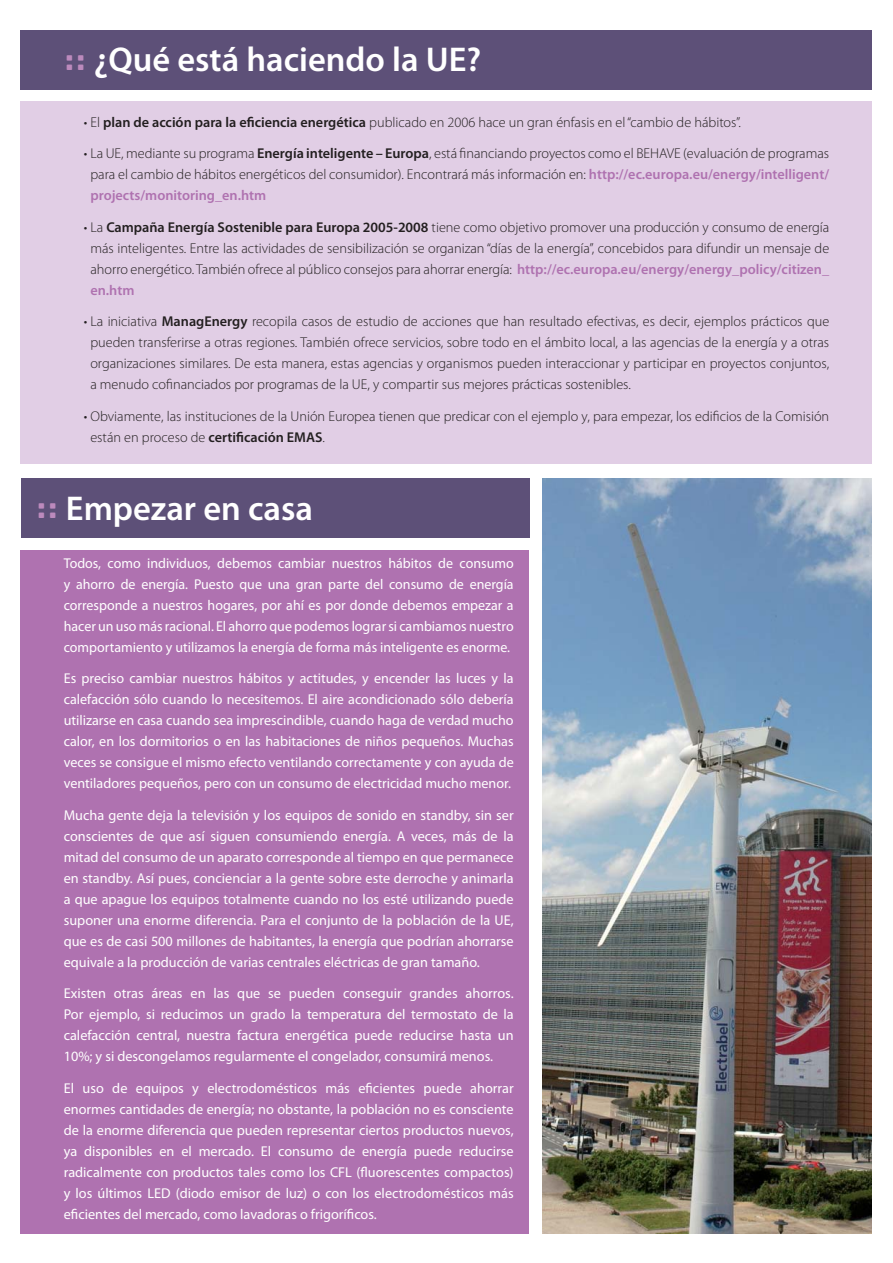
<style>
.page{position:relative;width:893px;height:1263px;background:#fff}
.page>*{position:absolute;margin:0;border:0;box-sizing:border-box;transform-origin:0 0}
.t1{font:600 34.5px "Myriad Pro";color:#fff}
.t2{font:14.25px/21px "Myriad Pro";color:#fff;text-align:justify}
.t3{font:300 14.25px/21px "Myriad Pro";color:#231f20;text-align:justify}
.s1{font-family:"Fortis S Si";font-weight:400;color:#bc8abd}
.s2{font-weight:600}
.s3{font-weight:600;color:#af72b0}
</style>
<div class="page">
<div style="left:21px;top:550px;width:508px;height:683px;background:#af72b0"></div>
<div style="left:21px;top:478px;width:508px;height:60px;background:#5d5078"></div>
<div style="left:21px;top:30px;width:851px;height:59px;background:#5d5078"></div>
<div style="left:20px;top:102px;width:852px;height:362px;background:#e1cee5"></div>
<img style="left:542px;top:478px;width:330px;height:755px">
<h1 class="t1" style="left:64px;top:46px;width:419px"><span class="s1">::</span> ¿Qué está haciendo la UE?</h1>
<p class="t3" style="left:84px;top:112px;width:659px">• El <span class="s2">plan de acción para la eficiencia energética</span> publicado en 2006 hace un gran énfasis en el “cambio de hábitos”.</p>
<p class="t3" style="left:90px;top:144px;width:740px;text-indent:-7px">• La UE, mediante su programa <span class="s2">Energía inteligente – Europa</span>, está financiando proyectos como el BEHAVE (evaluación de programas para el cambio de hábitos energéticos del consumidor). Encontrará más información en: <span class="s3">http://ec.europa.eu/energy/intelligent/ projects/monitoring_en.htm</span></p>
<p class="t3" style="left:90px;top:217px;width:740px;text-indent:-7px">• La <span class="s2">Campaña Energía Sostenible para Europa 2005-2008</span> tiene como objetivo promover una producción y consumo de energía más inteligentes. Entre las actividades de sensibilización se organizan “días de la energía”, concebidos para difundir un mensaje de ahorro energético. También ofrece al público consejos para ahorrar energía: <span class="s3">http://ec.europa.eu/energy/energy_policy/citizen_ en.htm</span></p>
<p class="t3" style="left:90px;top:312px;width:740px;text-indent:-7px">• La iniciativa <span class="s2">ManagEnergy</span> recopila casos de estudio de acciones que han resultado efectivas, es decir, ejemplos prácticos que pueden transferirse a otras regiones. También ofrece servicios, sobre todo en el ámbito local, a las agencias de la energía y a otras organizaciones similares. De esta manera, estas agencias y organismos pueden interaccionar y participar en proyectos conjuntos, a menudo cofinanciados por programas de la UE, y compartir sus mejores prácticas sostenibles.</p>
<p class="t3" style="left:90px;top:406px;width:740px;text-indent:-7px">• Obviamente, las instituciones de la Unión Europea tienen que predicar con el ejemplo y, para empezar, los edificios de la Comisión están en proceso de <span class="s2">certificación EMAS</span>.</p>
<h1 class="t1" style="left:36px;top:495px;width:279px"><span class="s1">::</span> Empezar en casa</h1>
<p class="t2" style="left:64px;top:553px;width:451px">Todos, como individuos, debemos cambiar nuestros hábitos de consumo y ahorro de energía. Puesto que una gran parte del consumo de energía corresponde a nuestros hogares, por ahí es por donde debemos empezar a hacer un uso más racional. El ahorro que podemos lograr si cambiamos nuestro comportamiento y utilizamos la energía de forma más inteligente es enorme.</p>
<p class="t2" style="left:64px;top:669px;width:451px">Es preciso cambiar nuestros hábitos y actitudes, y encender las luces y la calefacción sólo cuando lo necesitemos. El aire acondicionado sólo debería utilizarse en casa cuando sea imprescindible, cuando haga de verdad mucho calor, en los dormitorios o en las habitaciones de niños pequeños. Muchas veces se consigue el mismo efecto ventilando correctamente y con ayuda de ventiladores pequeños, pero con un consumo de electricidad mucho menor.</p>
<p class="t2" style="left:64px;top:805px;width:451px">Mucha gente deja la televisión y los equipos de sonido en standby, sin ser conscientes de que así siguen consumiendo energía. A veces, más de la mitad del consumo de un aparato corresponde al tiempo en que permanece en standby. Así pues, concienciar a la gente sobre este derroche y animarla a que apague los equipos totalmente cuando no los esté utilizando puede suponer una enorme diferencia. Para el conjunto de la población de la UE, que es de casi 500 millones de habitantes, la energía que podrían ahorrarse equivale a la producción de varias centrales eléctricas de gran tamaño.</p>
<p class="t2" style="left:64px;top:984px;width:451px">Existen otras áreas en las que se pueden conseguir grandes ahorros.<br>Por ejemplo, si reducimos un grado la temperatura del termostato de la calefacción central, nuestra factura energética puede reducirse hasta un 10%; y si descongelamos regularmente el congelador, consumirá menos.</p>
<p class="t2" style="left:64px;top:1078px;width:451px">El uso de equipos y electrodomésticos más eficientes puede ahorrar enormes cantidades de energía; no obstante, la población no es consciente de la enorme diferencia que pueden representar ciertos productos nuevos, ya disponibles en el mercado. El consumo de energía puede reducirse radicalmente con productos tales como los CFL (fluorescentes compactos) y los últimos LED (diodo emisor de luz) o con los electrodomésticos más eficientes del mercado, como lavadoras o frigoríficos.</p>
</div>
